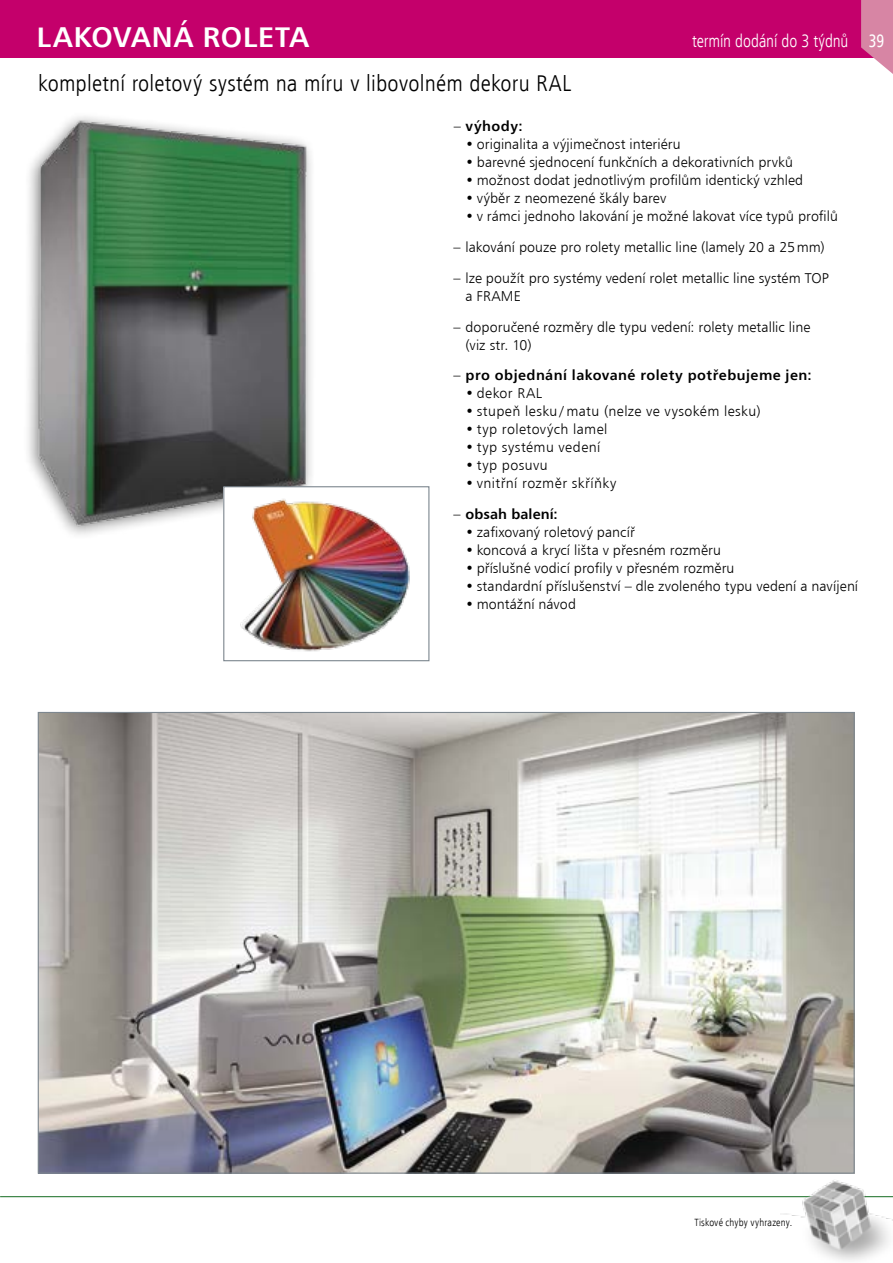
<style>
.page{position:relative;width:893px;height:1263px;background:#fff}
.page>*{position:absolute;margin:0;border:0;box-sizing:border-box;transform-origin:0 0}
.t1{font:28.5px "Humanist 777 AT Bold B";letter-spacing:.025em;color:#fff}
.t2{font:22.8px "Humanist 777 AT Light Condensed B";letter-spacing:.01em;color:#000;scale:1.05 1}
.t3{font:18px "Humanist 777 AT Light Condensed B";letter-spacing:-.005em;color:#fff;scale:.95 1}
.t4{font:18px "Humanist 777 AT Roman Condensed B";color:#fff;scale:.9 1}
.t5{font:14.25px/18px "Humanist 777 AT Light B";letter-spacing:.01em;color:#000}
.t6{font:14.25px "Humanist 777 AT Bold B";letter-spacing:.03em;color:#000}
.t7{font:14.25px "Humanist 777 AT Light B";letter-spacing:.035em;color:#000}
.t8{font:14.25px "Humanist 777 AT Light B";letter-spacing:.03em;color:#000}
.t9{font:14.25px "Humanist 777 AT Light B";letter-spacing:.04em;color:#000}
.t10{font:14.25px "Humanist 777 AT Bold B";letter-spacing:.005em;color:#000}
.t11{font:10.5px "Humanist 777 AT Light Condensed B";letter-spacing:.015em;color:#000}
.s1{font-family:"Humanist 777 AT Light B"}
</style>
<div class="page">
<div style="left:0;top:0;width:893px;height:57px;background:#c4006b"></div>
<img style="left:28px;top:116px;width:284px;height:419px">
<div style="left:224px;top:487px;width:205px;height:174px;background:#fff"></div>
<img style="left:240px;top:499px;width:170px;height:153px">
<div style="left:223px;top:486px;width:206px;height:175px;border:1px solid #7d878f"></div>
<img style="left:40px;top:714px;width:813px;height:458px">
<hr style="left:0;top:1196px;width:893px;height:1px;background:#2f7c3a">
<img style="left:781px;top:1180px;width:112px;height:81px">
<svg style="left:861px;top:0;width:32px;height:74px"></svg>
<h1 class="t1" style="left:37px;top:19px;width:273px">LAKOVANÁ ROLETA</h1>
<h2 class="t2" style="left:38px;top:69px;width:509px">kompletní roletový systém na míru v libovolném dekoru RAL</h2>
<p class="t3" style="left:692px;top:29px;width:166px">termín dodání do 3 týdnů</p>
<p class="t6" style="left:454px;top:117px;width:71px"><span class="s1">–</span> výhody:</p>
<p class="t5" style="left:466px;top:135px;width:217px">• originalita a výjimečnost interiéru</p>
<p class="t5" style="left:466px;top:153px;width:329px">• barevné sjednocení funkčních a dekorativních prvků</p>
<p class="t5" style="left:466px;top:171px;width:339px">• možnost dodat jednotlivým profilům identický vzhled</p>
<p class="t5" style="left:466px;top:189px;width:202px">• výběr z neomezené škály barev</p>
<p class="t5" style="left:466px;top:207px;width:374px">• v rámci jednoho lakování je možné lakovat více typů profilů</p>
<p class="t5" style="left:454px;top:238px;width:373px">– lakování pouze pro rolety metallic line (lamely 20 a 25mm)</p>
<p class="t5" style="left:465px;top:269px;width:365px;text-indent:-12px">– lze použít pro systémy vedení rolet metallic line systém TOP a FRAME</p>
<p class="t5" style="left:465px;top:317px;width:346px;text-indent:-12px">– doporučené rozměry dle typu vedení: rolety metallic line (viz str. 10)</p>
<p class="t6" style="left:454px;top:366px;width:360px"><span class="s1">–</span> pro objednání lakované rolety potřebujeme jen:</p>
<p class="t7" style="left:465px;top:385px;width:78px">• dekor RAL</p>
<p class="t7" style="left:465px;top:403px;width:297px">• stupeň lesku / matu (nelze ve vysokém lesku)</p>
<p class="t8" style="left:465px;top:421px;width:143px">• typ roletových lamel</p>
<p class="t9" style="left:465px;top:439px;width:136px">• typ systému vedení</p>
<p class="t9" style="left:465px;top:457px;width:84px">• typ posuvu</p>
<p class="t8" style="left:465px;top:475px;width:152px">• vnitřní rozměr skříňky</p>
<p class="t10" style="left:454px;top:505px;width:106px"><span class="s1">–</span> obsah balení:</p>
<p class="t5" style="left:465px;top:523px;width:171px">• zafixovaný roletový pancíř</p>
<p class="t5" style="left:465px;top:541px;width:257px">• koncová a krycí lišta v přesném rozměru</p>
<p class="t5" style="left:465px;top:559px;width:271px">• příslušné vodicí profily v přesném rozměru</p>
<p class="t5" style="left:465px;top:577px;width:394px">• standardní příslušenství – dle zvoleného typu vedení a navíjení</p>
<p class="t5" style="left:465px;top:595px;width:112px">• montážní návod</p>
<p class="t4" style="left:869px;top:29px;width:19px">39</p>
<p class="t11" style="left:694px;top:1215px;width:99px">Tiskové chyby vyhrazeny.</p>
</div>
